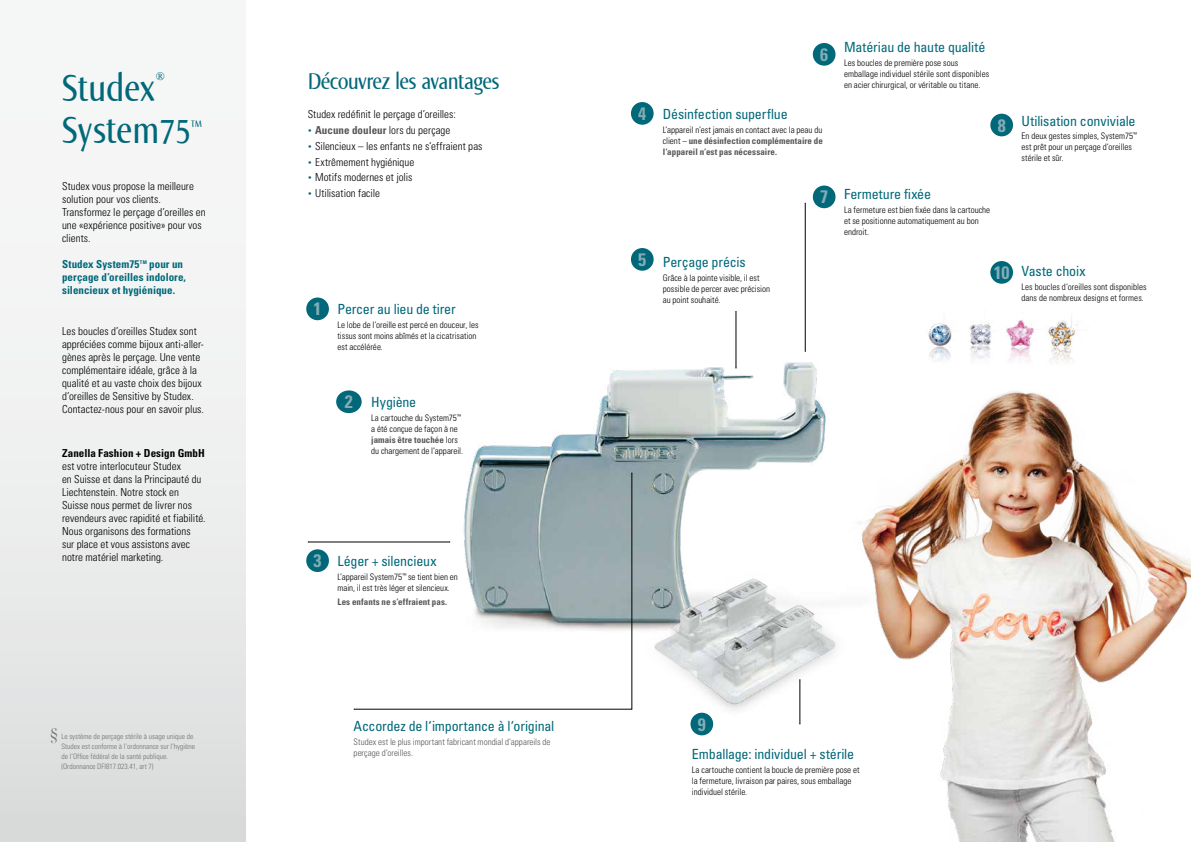
<style>
.page{position:relative;width:1191px;height:842px;background:#fff}
.page>*{position:absolute;margin:0;border:0;box-sizing:border-box;transform-origin:0 0}
.t1{font:40px "Norma Cond";letter-spacing:.01em;color:#006879}
.t2{font:24px "Norma Cond";letter-spacing:-.02em;color:#006879}
.t3{font:700 condensed 18px "Univers LT Std";color:#81adb7}
.t4{font:condensed 14px "Univers LT Std";letter-spacing:-.015em;color:#006879}
.t5{font:11.7px "Norma Cond";color:#006879}
.t6{font:300 condensed 11px/13px "Univers LT Std";color:#000}
.t7{font:700 condensed 11px/13px "Univers LT Std";letter-spacing:.005em;color:#006879}
.t8{font:700 condensed 11px "Univers LT Std";letter-spacing:.005em;color:#555756}
.t9{font:700 condensed 11px "Univers LT Std";letter-spacing:.005em;color:#000}
.t10{font:10px "Norma Cond";color:#006879}
.t11{font:300 condensed 9px/11px "Univers LT Std";color:#000}
.t12{font:700 condensed 9px/11px "Univers LT Std";letter-spacing:.005em;color:#555756;text-align:justify}
.t13{font:300 condensed 9px/11px "Univers LT Std";color:#555756}
.t14{font:300 condensed 7.5px/10px "Univers LT Std";color:#6f7070}
.s1{font-size:35px}
.s2{font-family:"Didot";font-weight:400;font-stretch:normal;font-size:15px}
.s3{font-weight:300;font-size:7px;color:#006879}
.s4{font-weight:300;color:#000}
.s5{font-size:7px;color:#006879}
.s6{font-weight:700;color:#555756}
</style>
<div class="page">
<div style="left:0;top:0;width:245px;height:842px;background:linear-gradient(to bottom,#fbfcfc,#dedfdf)"></div>
<img style="left:471px;top:345px;width:335px;height:308px">
<img style="left:641px;top:559px;width:66px;height:160px">
<img style="left:707px;top:361px;width:484px;height:481px">
<hr style="left:308px;top:542px;width:142px;height:1px;background:#000">
<hr style="left:736px;top:311px;width:1px;height:57px;background:#000">
<hr style="left:805px;top:203px;width:1px;height:148px;background:#000">
<svg style="left:354px;top:473px;width:278px;height:236px"></svg>
<hr style="left:799px;top:680px;width:1px;height:44px;background:#000">
<img style="left:918px;top:317px;width:179px;height:73px">
<div style="left:306px;top:297px;width:23px;height:23px;background:#006879;border-radius:50%"></div>
<div style="left:631px;top:102px;width:22px;height:23px;background:#006879;border-radius:50%"></div>
<div style="left:631px;top:248px;width:22px;height:23px;background:#006879;border-radius:50%"></div>
<div style="left:690px;top:713px;width:23px;height:22px;background:#006879;border-radius:50%"></div>
<div style="left:306px;top:549px;width:23px;height:23px;background:#006879;border-radius:50%"></div>
<div style="left:336px;top:390px;width:26px;height:23px;background:#006879;border-radius:50%"></div>
<div style="left:813px;top:186px;width:22px;height:22px;background:#006879;border-radius:50%"></div>
<div style="left:813px;top:43px;width:22px;height:23px;background:#006879;border-radius:50%"></div>
<div style="left:990px;top:114px;width:23px;height:22px;background:#006879;border-radius:50%"></div>
<div style="left:990px;top:261px;width:23px;height:23px;background:#006879;border-radius:50%"></div>
<h1 class="t1" style="left:62px;top:67px;width:95px">Studex</h1>
<p class="t5" style="left:156px;top:70px;width:11px">®</p>
<h1 class="t1" style="left:62px;top:109px;width:130px">System<span class="s1">75</span></h1>
<p class="t10" style="left:191px;top:119px;width:13px">TM</p>
<p class="t6" style="left:62px;top:179px;width:145px">Studex vous propose la meilleure solution pour vos clients.<br>Transformez le perçage d’oreilles en une «expérience positive» pour vos clients.</p>
<p class="t7" style="left:62px;top:257px;width:125px">Studex System75<sup>TM</sup> pour un perçage d’oreilles indolore, silencieux et hygiénique.</p>
<p class="t6" style="left:62px;top:325px;width:143px">Les boucles d’oreilles Studex sont appréciées comme bijoux anti-aller&shy;gènes après le perçage. Une vente complémentaire idéale, grâce à la qualité et au vaste choix des bijoux d’oreilles de Sensitive by Studex.<br>Contactez-nous pour en savoir plus.</p>
<p class="t9" style="left:62px;top:446px;width:144px">Zanella Fashion + Design GmbH</p>
<p class="t6" style="left:62px;top:460px;width:145px">est votre interlocuteur Studex<br>en Suisse et dans la Principauté du<br>Liechtenstein. Notre stock en<br>Suisse nous permet de livrer nos revendeurs avec rapidité et fiabilité.<br>Nous organisons des formations<br>sur place et vous assistons avec notre matériel marketing.</p>
<p class="t14" style="left:61px;top:732px;width:135px;text-indent:-11px"><span class="s2">§</span> Le système de perçage stérile à usage unique de Studex est conforme à l’ordonnance sur l’hygiène de l’Office fédéral de la santé publique. (Ordonnance DFI817.023.41, art 7)</p>
<h2 class="t2" style="left:308px;top:68px;width:193px">Découvrez les avantages</h2>
<p class="t6" style="left:308px;top:108px;width:150px">Studex redéfinit le perçage d’oreilles:</p>
<p class="t8" style="left:308px;top:123px;width:144px"><span class="s3">•</span> Aucune douleur <span class="s4">lors du perçage</span></p>
<p class="t6" style="left:308px;top:139px;width:176px"><span class="s5">•</span> Silencieux – les enfants ne s‘effraient pas</p>
<p class="t6" style="left:308px;top:155px;width:108px"><span class="s5">•</span> Extrêmement hygiénique</p>
<p class="t6" style="left:308px;top:171px;width:106px"><span class="s5">•</span> Motifs modernes et jolis</p>
<p class="t6" style="left:308px;top:187px;width:74px"><span class="s5">•</span> Utilisation facile</p>
<h3 class="t3" style="left:313px;top:298px;width:9px">1</h3>
<h3 class="t4" style="left:337px;top:300px;width:120px">Percer au lieu de tirer</h3>
<p class="t11" style="left:337px;top:319px;width:143px">Le lobe de l‘oreille est percé en douceur, les tissus sont moins abîmés et la cicatrisation est accélérée.</p>
<h3 class="t3" style="left:345px;top:391px;width:9px">2</h3>
<h3 class="t4" style="left:371px;top:393px;width:47px">Hygiène</h3>
<p class="t11" style="left:371px;top:412px;width:93px">La cartouche du System75<sup>™ </sup>a été conçue de façon à ne <span class="s6">jamais être touchée</span> lors du chargement de l‘appareil.</p>
<h3 class="t3" style="left:313px;top:550px;width:9px">3</h3>
<h3 class="t4" style="left:337px;top:552px;width:101px">Léger + silencieux</h3>
<p class="t11" style="left:337px;top:571px;width:122px">L’appareil System75<sup>™</sup> se tient bien en main, il est très léger et silencieux.</p>
<p class="t12" style="left:337px;top:596px;width:111px">Les enfants ne s‘effraient pas.</p>
<h3 class="t4" style="left:353px;top:717px;width:202px">Accordez de l‘importance à l‘original</h3>
<p class="t13" style="left:353px;top:736px;width:198px">Studex est le plus important fabricant mondial d‘appareils de perçage d‘oreilles.</p>
<h3 class="t3" style="left:638px;top:102px;width:9px">4</h3>
<h3 class="t3" style="left:638px;top:248px;width:9px">5</h3>
<h3 class="t3" style="left:820px;top:43px;width:9px">6</h3>
<h3 class="t4" style="left:663px;top:105px;width:126px">Désinfection superflue</h3>
<p class="t12" style="left:663px;top:124px;width:162px"><span class="s4">L‘appareil n’est jamais en contact avec la peau du client –</span> une désinfection complémentaire de l‘appareil n‘est pas nécessaire.</p>
<h3 class="t4" style="left:663px;top:253px;width:84px">Perçage précis</h3>
<p class="t11" style="left:663px;top:272px;width:109px">Grâce à la pointe visible, il est possible de percer avec précision au point souhaité.</p>
<h3 class="t3" style="left:820px;top:186px;width:9px">7</h3>
<h3 class="t4" style="left:844px;top:39px;width:143px">Matériau de haute qualité</h3>
<p class="t11" style="left:844px;top:58px;width:147px">Les boucles de première pose sous emballage individuel stérile sont disponibles en acier chirurgical, or véritable ou titane.</p>
<h3 class="t3" style="left:997px;top:114px;width:9px">8</h3>
<h3 class="t4" style="left:844px;top:185px;width:89px">Fermeture fixée</h3>
<p class="t11" style="left:844px;top:204px;width:148px">La fermeture est bien fixée dans la cartouche et se positionne automatiquement au bon endroit.</p>
<h3 class="t3" style="left:994px;top:261px;width:17px">10</h3>
<h3 class="t4" style="left:1021px;top:112px;width:116px">Utilisation conviviale</h3>
<p class="t11" style="left:1021px;top:131px;width:117px">En deux gestes simples, System75<sup>™ </sup>est prêt pour un perçage d‘oreilles stérile et sûr.</p>
<h3 class="t4" style="left:1021px;top:263px;width:66px">Vaste choix</h3>
<p class="t11" style="left:1021px;top:282px;width:127px">Les boucles d‘oreilles sont disponibles dans de nombreux designs et formes.</p>
<h3 class="t3" style="left:698px;top:713px;width:9px">9</h3>
<h3 class="t4" style="left:692px;top:745px;width:164px">Emballage: individuel + stérile</h3>
<p class="t11" style="left:692px;top:764px;width:169px">La cartouche contient la boucle de première pose et la fermeture, livraison par paires, sous emballage individuel stérile.</p>
</div>
